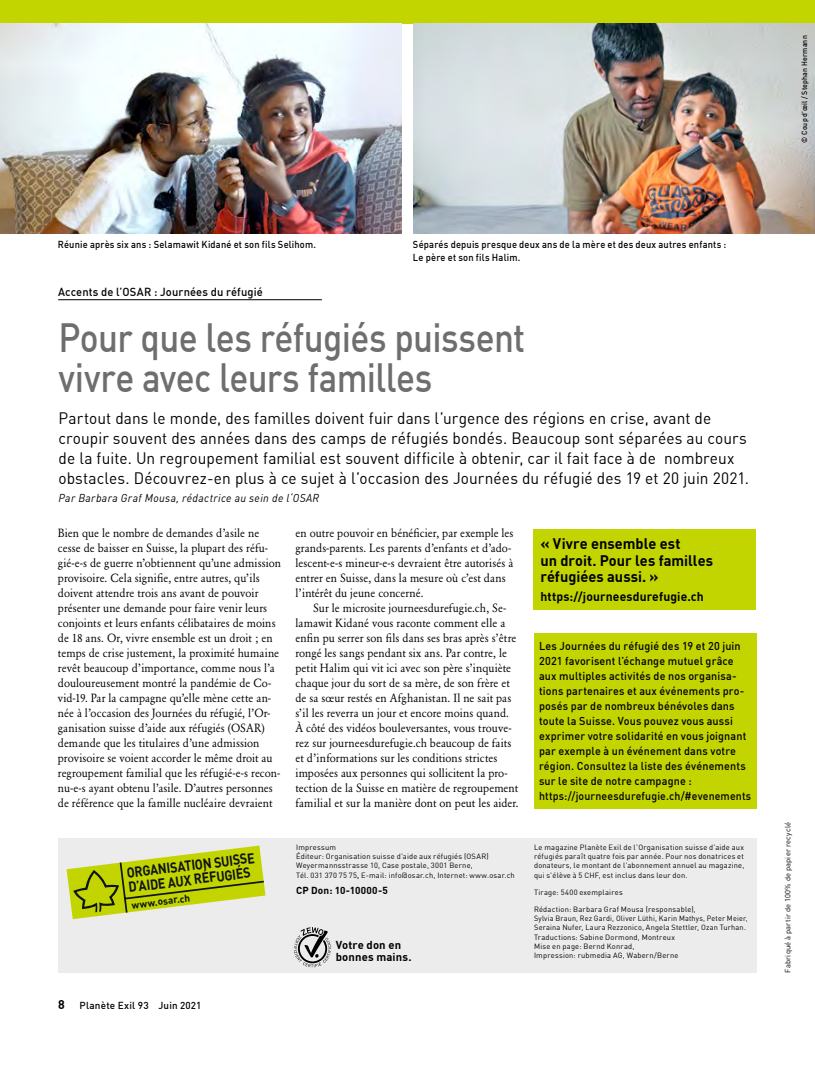
<style>
.page{position:relative;width:815px;height:1081px;background:#fff}
.page>*{position:absolute;margin:0;border:0;box-sizing:border-box;transform-origin:0 0}
.t1{font:500 40px/40px "DIN Offc";letter-spacing:-.02em;color:#6e6e6e;scale:.88 1}
.t2{font:16.25px/20px "DIN Offc";letter-spacing:.005em;color:#000;scale:.95 1}
.t3{font:700 15px/16.2px "DIN Offc";color:#000}
.t4{font:700 14.38px/14.1px "DIN";color:#0e1415;scale:.87 1}
.t5{font:700 12.5px "DIN Offc";letter-spacing:.01em;color:#000}
.t6{font:11.75px/15px "Garamond BE Pro";letter-spacing:.005em;color:#000;scale:.95 1}
.t7{font:500 11.5px "DIN Offc";letter-spacing:.01em;color:#000}
.t8{font:500 11.25px/15px "DIN Offc";letter-spacing:.015em;color:#000;scale:.96 1}
.t9{font:italic 11.25px "DIN Offc";letter-spacing:.035em;color:#000;scale:.95 1}
.t10{font:700 11.25px/12.5px "DIN Offc";letter-spacing:.015em;color:#000}
.t11{font:500 10px/13.1px "DIN Offc";letter-spacing:.02em;color:#000;scale:.93 1}
.t12{font:500 10px "DIN Offc";letter-spacing:.02em;color:#000}
.t13{font:700 10px "DIN Offc";letter-spacing:.02em;color:#000}
.t14{font:700 10px "DIN";color:#0e1415}
.t15{font:7.5px/9.4px "DIN Offc";letter-spacing:.025em;color:#000}
.t16{font:7.5px/9.4px "DIN Offc";letter-spacing:.025em;color:#000;scale:.96 1}
.t17{font:500 7.5px "DIN Offc";letter-spacing:.03em;color:#000;scale:.93 1}
.s1{font-weight:700;font-size:12.5px}
.s2{font-weight:500}
</style>
<div class="page">
<div style="left:0;top:0;width:815px;height:23px;background:#c2d500"></div>
<div style="left:58px;top:838px;width:699px;height:135px;background:#ececec"></div>
<svg style="left:294px;top:927px;width:37px;height:40px"></svg>
<svg style="left:67px;top:845px;width:198px;height:74px"></svg>
<hr style="left:58px;top:299px;width:264px;height:1px;background:#000">
<div style="left:534px;top:633px;width:223px;height:175px;background:#c2d500"></div>
<img style="left:0;top:23px;width:401px;height:211px">
<img style="left:413px;top:23px;width:402px;height:211px">
<div style="left:533px;top:529px;width:223px;height:80px;background:#c2d500"></div>
<p class="t17" style="left:800px;top:143px;width:117px;rotate:-90deg">© Coup d’œil / Stephan Hermann</p>
<p class="t11" style="left:58px;top:238px;width:279px">Réunie après six ans : Selamawit Kidané et son fils Selihom.</p>
<p class="t11" style="left:413px;top:238px;width:338px">Séparés depuis presque deux ans de la mère et des deux autres enfants :<br>Le père et son fils Halim.</p>
<p class="t7" style="left:58px;top:284px;width:206px">Accents de l’OSAR : Journées du réfugié</p>
<h1 class="t1" style="left:59px;top:317px;width:532px">Pour que les réfugiés puissent vivre avec leurs familles</h1>
<p class="t2" style="left:59px;top:409px;width:728px">Partout dans le monde, des familles doivent fuir dans l’urgence des régions en crise, avant de croupir souvent des années dans des camps de réfugiés bondés. Beaucoup sont séparées au cours de la fuite. Un regroupement familial est souvent difficile à obtenir, car il fait face à de nombreux obstacles. Découvrez-en plus à ce sujet à l’occasion des Journées du réfugié des 19 et 20 juin 2021.</p>
<p class="t9" style="left:59px;top:491px;width:276px">Par Barbara Graf Mousa, rédactrice au sein de l‘OSAR</p>
<p class="t6" style="left:58px;top:525px;width:236px">Bien que le nombre de demandes d’asile ne cesse de baisser en Suisse, la plupart des réfu&shy;gié-e-s de guerre n’obtiennent qu’une admission provisoire. Cela signifie, entre autres, qu’ils doivent attendre trois ans avant de pouvoir présenter une demande pour faire venir leurs conjoints et leurs enfants célibataires de moins de 18 ans. Or, vivre ensemble est un droit ; en temps de crise justement, la proximité humaine revêt beaucoup d’importance, comme nous l’a douloureusement montré la pandémie de Co&shy;vid-19. Par la campagne qu’elle mène cette an&shy;née à l’occasion des Journées du réfugié, l’Or&shy;ganisation suisse d’aide aux réfugiés (OSAR) demande que les titulaires d’une admission provisoire se voient accorder le même droit au regroupement familial que les réfugié-e-s recon&shy;nu-e-s ayant obtenu l’asile. D’autres personnes de référence que la famille nucléaire devraient</p>
<p class="t6" style="left:295px;top:525px;width:231px">en outre pouvoir en bénéficier, par exemple les grands-parents. Les parents d’enfants et d’ado&shy;lescent-e-s mineur-e-s devraient être autorisés à entrer en Suisse, dans la mesure où c’est dans l’intérêt du jeune concerné.</p>
<p class="t6" style="left:295px;top:600px;width:237px;text-indent:18px">Sur le microsite journeesdurefugie.ch, Se&shy;lamawit Kidané vous raconte comment elle a enfin pu serrer son fils dans ses bras après s’être rongé les sangs pendant six ans. Par contre, le petit Halim qui vit ici avec son père s’inquiète chaque jour du sort de sa mère, de son frère et de sa sœur restés en Afghanistan. Il ne sait pas s’il les reverra un jour et encore moins quand.<br>À côté des vidéos bouleversantes, vous trouve&shy;rez sur journeesdurefugie.ch beaucoup de faits et d’informations sur les conditions strictes imposées aux personnes qui sollicitent la pro&shy;tection de la Suisse en matière de regroupement familial et sur la manière dont on peut les aider.</p>
<p class="t4" style="left:126px;top:866px;width:150px;rotate:-7deg">ORGANISATION SUISSE<br>D’AIDE AUX RÉFUGIÉS</p>
<p class="t14" style="left:131px;top:898px;width:60px;rotate:-7deg">www.osar.ch</p>
<p class="t12" style="left:58px;top:999px;width:145px"><span class="s1">8</span> Planète Exil 93 Juin 2021</p>
<p class="t15" style="left:296px;top:842px;width:220px">Impressum<br>Éditeur: Organisation suisse d’aide aux réfugiés (OSAR)<br>Weyermannsstrasse 10, Case postale, 3001 Berne,<br>Tél. 031 370 75 75<span class="s2">,</span> E-mail: info@osar.ch, Internet: www.osar.ch</p>
<p class="t13" style="left:296px;top:884px;width:93px">CP Don: 10-10000-5</p>
<p class="t10" style="left:336px;top:938px;width:77px">Votre don en bonnes mains.</p>
<p class="t3" style="left:540px;top:536px;width:174px">« Vivre ensemble est<br>un droit. Pour les familles réfugiées aussi. »</p>
<p class="t5" style="left:540px;top:588px;width:165px">https://journeesdurefugie.ch</p>
<p class="t8" style="left:539px;top:638px;width:222px">Les Journées du réfugié des 19 et 20 juin 2021 favorisent l’échange mutuel grâce aux multiples activités de nos organisa&shy;tions partenaires et aux événements pro&shy;posés par de nombreux bénévoles dans toute la Suisse. Vous pouvez vous aussi exprimer votre solidarité en vous joignant par exemple à un événement dans votre région. Consultez la liste des événements sur le site de notre campagne : https://journeesdurefugie.ch/#evenements</p>
<p class="t15" style="left:534px;top:842px;width:212px;text-align:justify">Le magazine Planète Exil de l’Organisation suisse d’aide aux réfugiés paraît quatre fois par année. Pour nos donatrices et donateurs, le montant de l’abonnement annuel au magazine, qui s’élève à 5 CHF, est inclus dans leur don.</p>
<p class="t15" style="left:534px;top:884px;width:163px;line-height:16.2px">Tirage: 5400 exemplaires<br>Rédaction: Barbara Graf Mousa (responsable),</p>
<p class="t16" style="left:534px;top:913px;width:224px">Sylvia Braun, Rez Gardi, Oliver Lüthi, Karin Mathys, Peter Meier, Seraina Nufer, Laura Rezzonico, Angela Stettler, Ozan Turhan.<br>Traductions: Sabine Dormond, Montreux<br>Mise en page: Bernd Konrad,<br>Impression: rubmedia AG, Wabern/Berne</p>
<p class="t15" style="left:783px;top:973px;width:153px;rotate:-90deg">Fabriqué à partir de 100% de papier recyclé</p>
</div>
